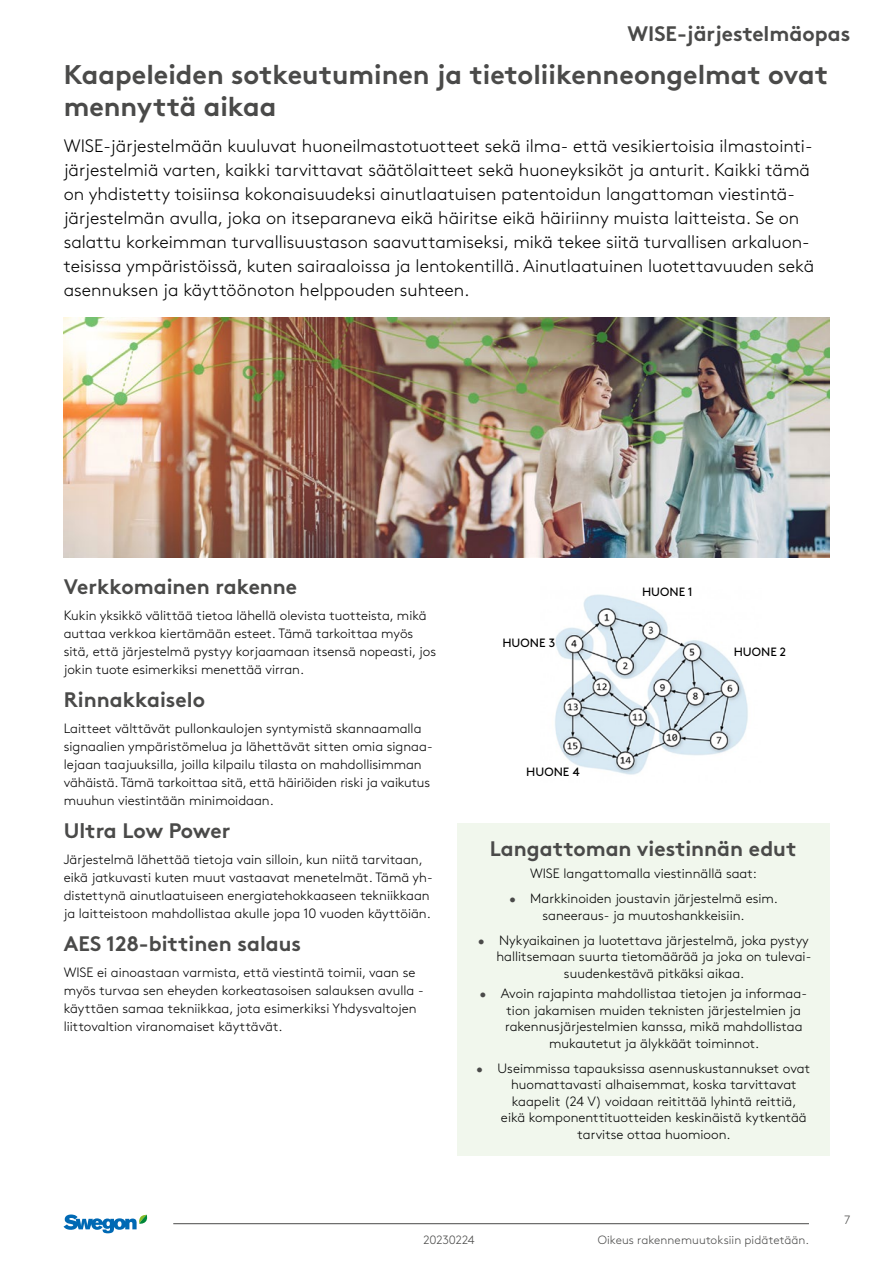
<style>
.page{position:relative;width:893px;height:1263px;background:#fff}
.page>*{position:absolute;margin:0;border:0;box-sizing:border-box;transform-origin:0 0}
.t1{font:700 27px/31.5px "Swegon Brown";color:#4a4a49}
.t2{font:700 21px "Swegon Brown";color:#4a4a49}
.t3{font:300 18px/24px "Swegon Brown";color:#000}
.t4{font:300 13.5px/18px "Swegon Brown";color:#000}
.t5{font:300 12px "Swegon Brown";letter-spacing:.005em;color:#4a4a49}
.t6{font:12px "Swegon Brown";color:#000}
.s1{color:#4a4a49}
</style>
<div class="page">
<hr style="left:173px;top:1223px;width:636px;height:1px;background:#4a4a49">
<svg style="left:64px;top:1214px;width:84px;height:19px"></svg>
<img style="left:555px;top:594px;width:193px;height:181px">
<img style="left:64px;top:317px;width:765px;height:241px">
<div style="left:457px;top:823px;width:372px;height:333px;background:#f1f7ed"></div>
<h2 class="t2" style="left:627px;top:17px;width:224px">WISE-järjestelmäopas</h2>
<h1 class="t1" style="left:64px;top:56px;width:766px">Kaapeleiden sotkeutuminen ja tietoliikenneongelmat ovat mennyttä aikaa</h1>
<p class="t3" style="left:64px;top:133px;width:752px">WISE-järjestelmään kuuluvat huoneilmastotuotteet sekä ilma- että vesikiertoisia ilmastointi&shy;järjestelmiä varten, kaikki tarvittavat säätölaitteet sekä huoneyksiköt ja anturit. Kaikki tämä on yhdistetty toisiinsa kokonaisuudeksi ainutlaatuisen patentoidun langattoman viestintä&shy;järjestelmän avulla, joka on itseparaneva eikä häiritse eikä häiriinny muista laitteista. Se on salattu korkeimman turvallisuustason saavuttamiseksi, mikä tekee siitä turvallisen arkaluon&shy;teisissa ympäristöissä, kuten sairaaloissa ja lentokentillä. Ainutlaatuinen luotettavuuden sekä asennuksen ja käyttöönoton helppouden suhteen.</p>
<h2 class="t2" style="left:64px;top:569px;width:235px">Verkkomainen rakenne</h2>
<p class="t4" style="left:64px;top:606px;width:374px">Kukin yksikkö välittää tietoa lähellä olevista tuotteista, mikä auttaa verkkoa kiertämään esteet. Tämä tarkoittaa myös sitä, että järjestelmä pystyy korjaamaan itsensä nopeasti, jos jokin tuote esimerkiksi menettää virran.</p>
<h2 class="t2" style="left:64px;top:682px;width:143px">Rinnakkaiselo</h2>
<p class="t4" style="left:64px;top:719px;width:370px">Laitteet välttävät pullonkaulojen syntymistä skannaamalla signaalien ympäristömelua ja lähettävät sitten omia signaa&shy;lejaan taajuuksilla, joilla kilpailu tilasta on mahdollisimman vähäistä. Tämä tarkoittaa sitä, että häiriöiden riski ja vaikutus muuhun viestintään minimoidaan.</p>
<h2 class="t2" style="left:64px;top:814px;width:168px">Ultra Low Power</h2>
<p class="t4" style="left:64px;top:850px;width:370px">Järjestelmä lähettää tietoja vain silloin, kun niitä tarvitaan, eikä jatkuvasti kuten muut vastaavat menetelmät. Tämä yh&shy;distettynä ainutlaatuiseen energiatehokkaaseen tekniikkaan ja laitteistoon mahdollistaa akulle jopa 10 vuoden käyttöiän.</p>
<h2 class="t2" style="left:64px;top:927px;width:239px">AES 128-bittinen salaus</h2>
<p class="t4" style="left:64px;top:963px;width:361px">WISE ei ainoastaan varmista, että viestintä toimii, vaan se myös turvaa sen eheyden korkeatasoisen salauksen avulla - käyttäen samaa tekniikkaa, jota esimerkiksi Yhdysvaltojen liittovaltion viranomaiset käyttävät.</p>
<p class="t6" style="left:502px;top:634px;width:54px">HUONE 3</p>
<p class="t6" style="left:526px;top:763px;width:55px">HUONE 4</p>
<p class="t6" style="left:642px;top:583px;width:52px">HUONE 1</p>
<p class="t6" style="left:734px;top:642px;width:54px">HUONE 2</p>
<h2 class="t2" style="left:490px;top:831px;width:308px">Langattoman viestinnän edut</h2>
<p class="t4" style="left:530px;top:863px;width:228px">WISE langattomalla viestinnällä saat:</p>
<p class="t4" style="left:509px;top:889px;width:271px;line-height:16.5px;text-align:center"><span class="s1">•</span> Markkinoiden joustavin järjestelmä esim. saneeraus- ja muutoshankkeisiin.</p>
<p class="t4" style="left:478px;top:930px;width:332px"><span class="s1">•</span> Nykyaikainen ja luotettava järjestelmä, joka pystyy</p>
<p class="t4" style="left:496px;top:946px;width:316px">hallitsemaan suurta tietomäärää ja joka on tulevai-</p>
<p class="t4" style="left:564px;top:963px;width:182px">suudenkestävä pitkäksi aikaa.</p>
<p class="t4" style="left:479px;top:984px;width:329px"><span class="s1">•</span> Avoin rajapinta mahdollistaa tietojen ja informaa-</p>
<p class="t4" style="left:507px;top:1000px;width:296px">tion jakamisen muiden teknisten järjestelmien ja</p>
<p class="t4" style="left:505px;top:1017px;width:299px">rakennusjärjestelmien kanssa, mikä mahdollistaa</p>
<p class="t4" style="left:549px;top:1033px;width:212px">mukautetut ja älykkäät toiminnot.</p>
<p class="t4" style="left:476px;top:1058px;width:335px"><span class="s1">•</span> Useimmissa tapauksissa asennuskustannukset ovat</p>
<p class="t4" style="left:511px;top:1075px;width:287px">huomattavasti alhaisemmat, koska tarvittavat</p>
<p class="t4" style="left:512px;top:1091px;width:286px">kaapelit (24 V) voidaan reitittää lyhintä reittiä,</p>
<p class="t4" style="left:501px;top:1108px;width:307px">eikä komponenttituotteiden keskinäistä kytkentää</p>
<p class="t4" style="left:578px;top:1124px;width:155px">tarvitse ottaa huomioon.</p>
<p class="t5" style="left:423px;top:1231px;width:53px">20230224</p>
<p class="t5" style="left:598px;top:1231px;width:213px">Oikeus rakennemuutoksiin pidätetään.</p>
<p class="t5" style="left:844px;top:1211px;width:8px">7</p>
</div>
